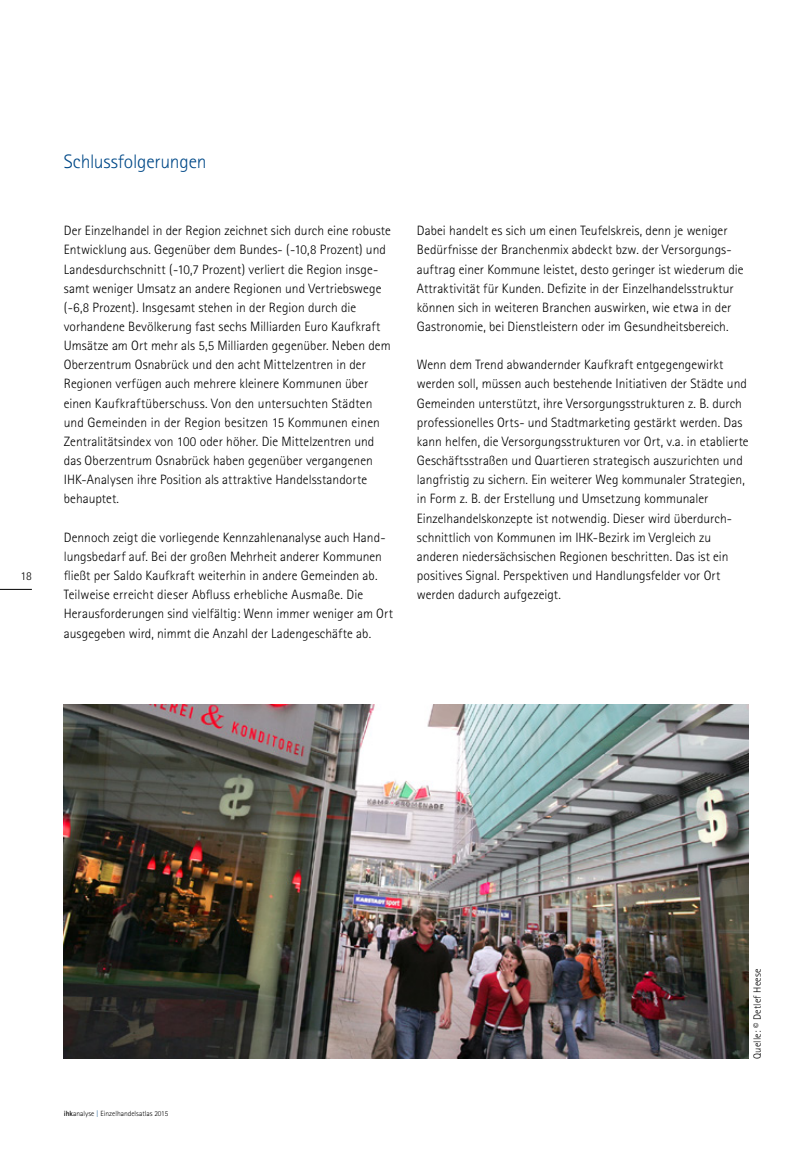
<style>
.page{position:relative;width:787px;height:1149px;background:#fff}
.page>*{position:absolute;margin:0;border:0;box-sizing:border-box;transform-origin:0 0}
.t1{font:300 19.5px "Rotis Sans Serif";letter-spacing:-.01em;color:#004988}
.t2{font:300 13.5px/19.2px "Rotis Sans Serif";letter-spacing:.005em;color:#000}
.t3{font:300 12px "Rotis Sans Serif";color:#000}
.t4{font:300 10.5px "Rotis Sans Serif";letter-spacing:.015em;color:#000}
.t5{font:300 7.5px "Rotis Sans Serif";color:#000}
.s1{font-weight:700}
.s2{color:#004988}
</style>
<div class="page">
<hr style="left:0;top:589px;width:32px;height:1px;background:#000">
<img style="left:64px;top:704px;width:684px;height:354px">
<p class="t3" style="left:20px;top:569px;width:13px">18</p>
<h1 class="t1" style="left:64px;top:150px;width:144px">Schlussfolgerungen</h1>
<p class="t2" style="left:64px;top:221px;width:329px">Der Einzelhandel in der Region zeichnet sich durch eine robuste Entwicklung aus. Gegenüber dem Bundes- (-10,8 Prozent) und Landesdurchschnitt (-10,7 Prozent) verliert die Region insge&shy;samt weniger Umsatz an andere Regionen und Vertriebswege (-6,8 Prozent). Insgesamt stehen in der Region durch die vorhandene Bevölkerung fast sechs Milliarden Euro Kaufkraft Umsätze am Ort mehr als 5,5 Milliarden gegenüber. Neben dem Oberzentrum Osnabrück und den acht Mittelzentren in der Regionen verfügen auch mehrere kleinere Kommunen über einen Kaufkraftüberschuss. Von den untersuchten Städten und Gemeinden in der Region besitzen 15 Kommunen einen Zentralitätsindex von 100 oder höher. Die Mittelzentren und das Oberzentrum Osnabrück haben gegenüber vergangenen IHK-Analysen ihre Position als attraktive Handelsstandorte behauptet.</p>
<p class="t2" style="left:64px;top:527px;width:331px">Dennoch zeigt die vorliegende Kennzahlenanalyse auch Hand&shy;lungsbedarf auf. Bei der großen Mehrheit anderer Kommunen fließt per Saldo Kaufkraft weiterhin in andere Gemeinden ab.<br>Teilweise erreicht dieser Abfluss erhebliche Ausmaße. Die Herausforderungen sind vielfältig: Wenn immer weniger am Ort ausgegeben wird, nimmt die Anzahl der Ladengeschäfte ab.</p>
<p class="t2" style="left:417px;top:221px;width:328px">Dabei handelt es sich um einen Teufelskreis, denn je weniger Bedürfnisse der Branchenmix abdeckt bzw. der Versorgungs&shy;auftrag einer Kommune leistet, desto geringer ist wiederum die Attraktivität für Kunden. Defizite in der Einzelhandelsstruktur können sich in weiteren Branchen auswirken, wie etwa in der Gastronomie, bei Dienstleistern oder im Gesundheitsbereich.</p>
<p class="t2" style="left:417px;top:355px;width:333px">Wenn dem Trend abwandernder Kaufkraft entgegengewirkt werden soll, müssen auch bestehende Initiativen der Städte und Gemeinden unterstützt, ihre Versorgungsstrukturen z. B. durch professionelles Orts- und Stadtmarketing gestärkt werden. Das kann helfen, die Versorgungsstrukturen vor Ort, v.a. in etablierte Geschäftsstraßen und Quartieren strategisch auszurichten und langfristig zu sichern. Ein weiterer Weg kommunaler Strategien, in Form z. B. der Erstellung und Umsetzung kommunaler Einzelhandelskonzepte ist notwendig. Dieser wird überdurch&shy;schnittlich von Kommunen im IHK-Bezirk im Vergleich zu anderen niedersächsischen Regionen beschritten. Das ist ein positives Signal. Perspektiven und Handlungsfelder vor Ort werden dadurch aufgezeigt.</p>
<p class="t5" style="left:64px;top:1109px;width:106px"><span class="s1">ihk</span>analyse <span class="s2">|</span> Einzelhandelsatlas 2015</p>
<p class="t4" style="left:751px;top:1058px;width:92px;rotate:-90deg">Quelle: © Detlef Heese</p>
</div>
